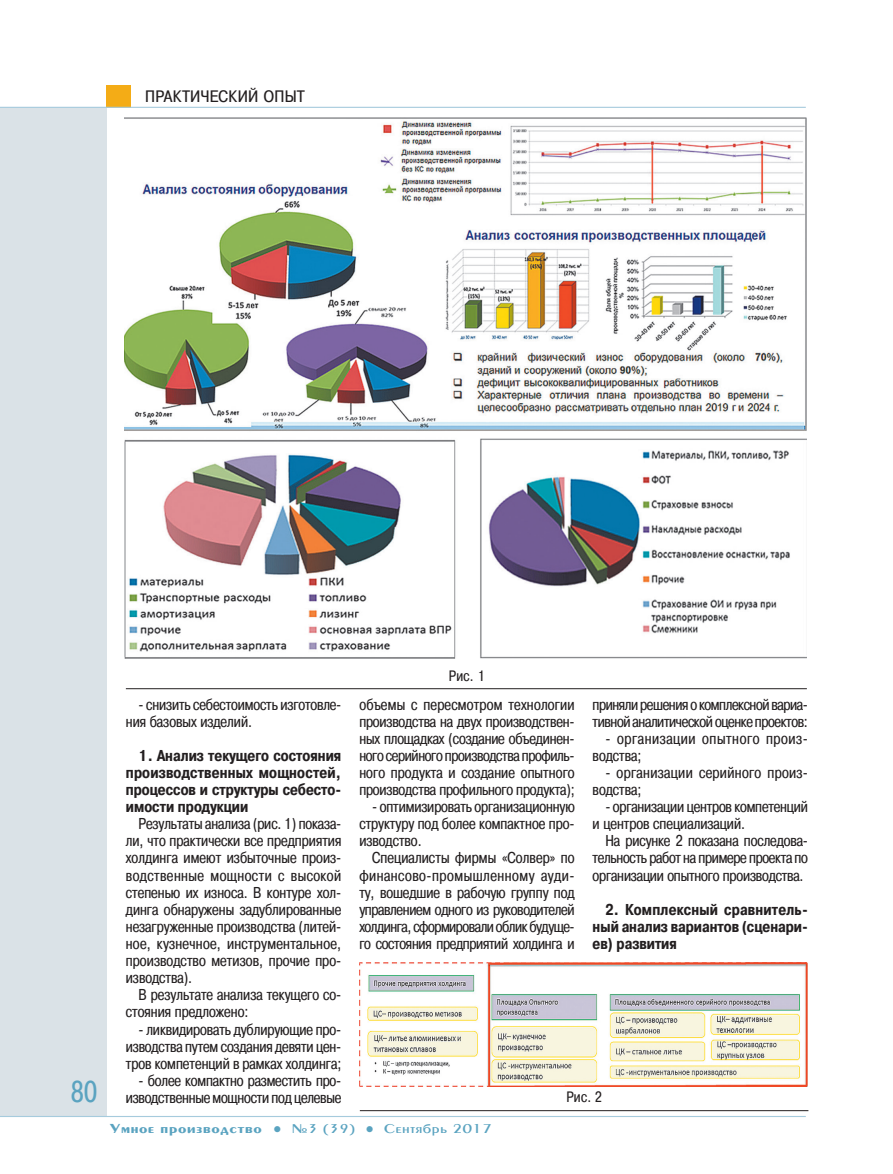
<style>
.page{position:relative;width:893px;height:1174px;background:#fff}
.page>*{position:absolute;margin:0;border:0;box-sizing:border-box;transform-origin:0 0}
.t1{font:30px "Pragmatica Cond C";color:#5aa3c0}
.Умпро_рубрика{font:16.5px "Pragmatica Cond C";letter-spacing:.025em;color:#231f20;scale:1.1 1}
.Умпро_текст{font:15.6px/17.1px "Pragmatica Cond C";letter-spacing:-.005em;color:#231f20;text-align:justify}
.Умпро_текст-2{font:700 15.6px/17.1px "Pragmatica Cond C";color:#231f20;text-align:justify}
.Умпро_текст-3{font:15.6px/17.1px "Pragmatica Cond C";letter-spacing:-.025em;color:#231f20}
.Умпро_текст-4{font:15.6px/17.1px "Pragmatica Cond C";letter-spacing:.02em;color:#231f20}
.Умпро_текст-5{font:15.6px/17.1px "Pragmatica Cond C";letter-spacing:.035em;color:#231f20}
.Podpis_Foto{font:15px "Pragmatica Cond C";letter-spacing:.02em;color:#231f20}
.t2{font:13.5px "Penta Demi";letter-spacing:.04em;color:#5aa3c0;scale:1.2 1}
.s1{font-family:"Penta";font-weight:700}
</style>
<div class="page">
<div style="left:0;top:108px;width:107px;height:1009px;background:#dae2e7"></div>
<div style="left:106px;top:85px;width:25px;height:23px;background:#f4ac16"></div>
<hr style="left:0;top:1116px;width:806px;height:1px;background:#a6cbdd">
<hr style="left:0;top:107px;width:806px;height:1px;background:#a6cbdd">
<img style="left:125px;top:117px;width:682px;height:541px">
<svg style="left:447px;top:689px;width:38px;height:1px"></svg>
<hr style="left:126px;top:688px;width:681px;height:1px;background:#231f20">
<img style="left:360px;top:962px;width:448px;height:124px">
<svg style="left:564px;top:1083px;width:41px;height:29px"></svg>
<hr style="left:360px;top:1110px;width:448px;height:1px;background:#231f20">
<p class="Умпро_рубрика" style="left:145px;top:87px;width:147px">ПРАКТИЧЕСКИЙ ОПЫТ</p>
<p class="t1" style="left:71px;top:1074px;width:28px">80</p>
<p class="Умпро_текст" style="left:126px;top:695px;width:217px;text-indent:13px">- снизить себестоимость изготовле&shy;ния базовых изделий.</p>
<p class="Умпро_текст-2" style="left:126px;top:747px;width:217px;text-indent:13px">1. Анализ текущего состояния производственных мощностей, процессов и структуры себесто&shy;имости продукции</p>
<p class="Умпро_текст" style="left:126px;top:815px;width:217px;text-indent:13px">Результаты анализа (рис. 1) показа&shy;ли, что практически все предприятия холдинга имеют избыточные произ&shy;водственные мощности с высокой степенью их износа. В контуре хол&shy;динга обнаружены задублированные незагруженные производства (литей&shy;ное, кузнечное, инструментальное, производство метизов, прочие про&shy;изводства).</p>
<p class="Умпро_текст" style="left:126px;top:986px;width:217px;text-indent:13px">В результате анализа текущего со&shy;стояния предложено:</p>
<p class="Умпро_текст" style="left:126px;top:1020px;width:217px;text-indent:13px">- ликвидировать дублирующие про&shy;изводства путем создания девяти цен&shy;тров компетенций в рамках холдинга;</p>
<p class="Умпро_текст" style="left:126px;top:1072px;width:217px;text-align:right">- более компактно разместить про&shy;изводственные мощности под целевые</p>
<p class="Podpis_Foto" style="left:449px;top:667px;width:38px">Рис. 1</p>
<p class="Умпро_текст" style="left:359px;top:695px;width:217px">объемы с пересмотром технологии производства на двух производствен&shy;ных площадках (создание объединен&shy;ного серийного производства профиль&shy;ного продукта и создание опытного производства профильного продукта);</p>
<p class="Умпро_текст" style="left:359px;top:798px;width:217px;text-indent:13px">- оптимизировать организационную структуру под более компактное про&shy;изводство.</p>
<p class="Умпро_текст" style="left:359px;top:849px;width:217px;text-indent:13px">Специалисты фирмы «Солвер» по финансово-промышленному ауди&shy;ту, вошедшие в рабочую группу под управлением одного из руководителей холдинга, сформировали облик будуще&shy;го состояния предприятий холдинга и</p>
<p class="Умпро_текст-3" style="left:593px;top:695px;width:217px">приняли решения о комплексной вариа&shy;тивной аналитической оценке проектов:</p>
<p class="Умпро_текст-5" style="left:593px;top:730px;width:217px;text-indent:13px">- организации опытного произ&shy;водства;</p>
<p class="Умпро_текст-4" style="left:593px;top:764px;width:217px;text-indent:13px">- организации серийного произ&shy;водства;</p>
<p class="Умпро_текст" style="left:593px;top:798px;width:217px;text-indent:13px">- организации центров компетенций и центров специализаций.</p>
<p class="Умпро_текст" style="left:593px;top:832px;width:217px;text-indent:13px">На рисунке 2 показана последова&shy;тельность работ на примере проекта по организации опытного производства.</p>
<p class="Умпро_текст-2" style="left:593px;top:901px;width:217px;text-indent:13px">2. Комплексный сравнитель&shy;ный анализ вариантов (сценари&shy;ев) развития</p>
<p class="Podpis_Foto" style="left:566px;top:1088px;width:37px">Рис. 2</p>
<p class="t2" style="left:110px;top:1121px;width:320px"><span class="s1">Умное производство</span> ● №3 (39) ● Сентябрь 2017</p>
</div>
